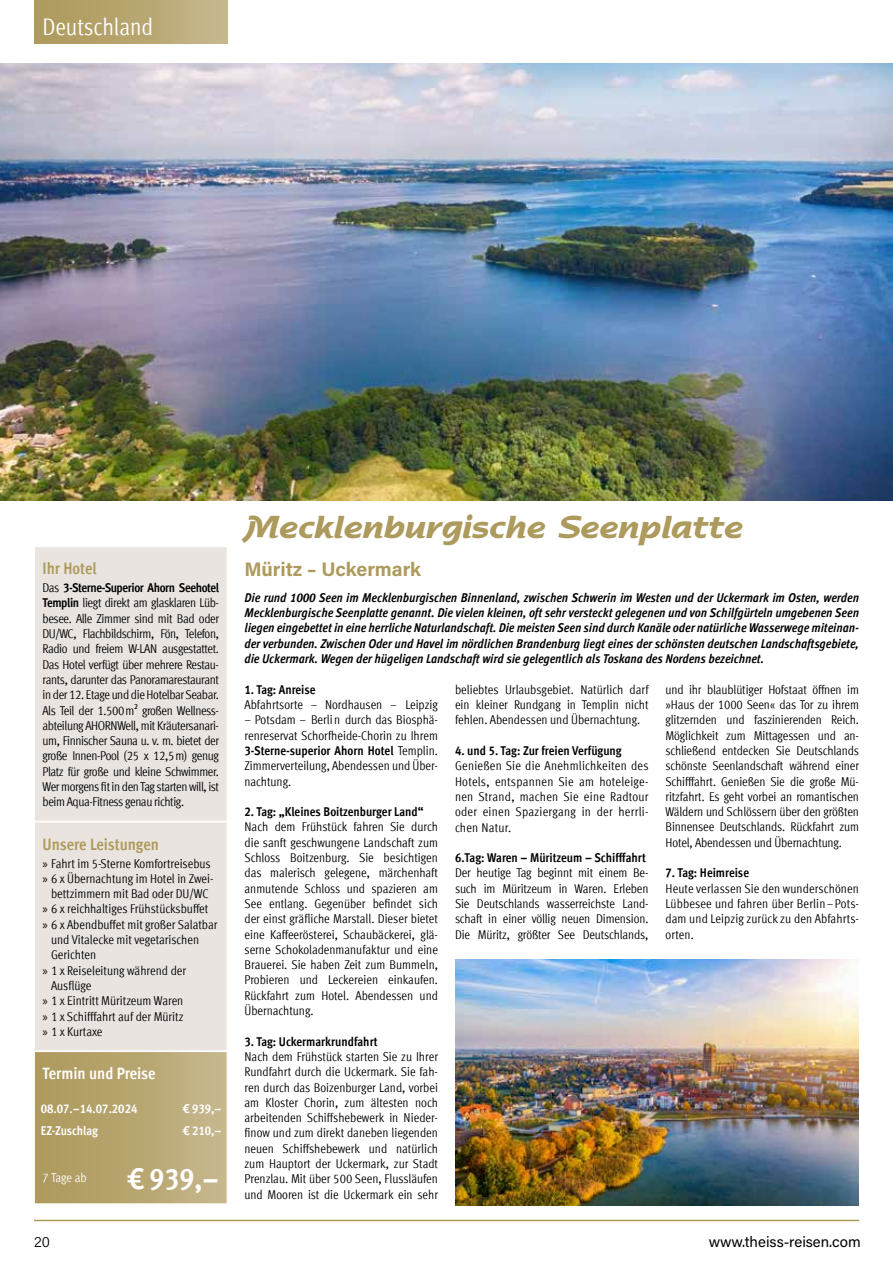
<style>
.page{position:relative;width:893px;height:1263px;background:#fff}
.page>*{position:absolute;margin:0;border:0;box-sizing:border-box;transform-origin:0 0}
.t1{font:700 33px "Agfa Nadianne";color:#ad9a5d}
.t2{font:700 condensed 30px "Meta Offc";color:#fff}
.t3{font:condensed 24px "Meta Offc";letter-spacing:-.005em;color:#fff}
.t4{font:700 19.5px "Acumin Pro";letter-spacing:-.005em;color:#ad9a5d}
.t5{font:700 condensed 16.5px "Meta Offc";color:#ad9a5d}
.t6{font:700 condensed 16.5px "Meta Offc";letter-spacing:-.005em;color:#fff}
.t7{font:15px "Acumin Pro";color:#000}
.t8{font:300 15px "Acumin Pro";color:#000}
.t9{font:condensed 12.75px/15.3px "Meta Offc";color:#000;text-align:justify}
.t10{font:italic 700 condensed 12.75px/15.3px "Meta Offc";color:#000;text-align:justify}
.t11{font:700 condensed 12.75px "Meta Offc";letter-spacing:-.005em;color:#000}
.t12{font:700 condensed 12.75px "Meta Offc";color:#fff}
.t13{font:condensed 12.75px "Meta Offc";letter-spacing:-.005em;color:#fff}
.s1{font-weight:700}
.s2{font-family:"Myriad Pro";font-stretch:normal}
</style>
<div class="page">
<img style="left:0;top:64px;width:893px;height:436px">
<img style="left:455px;top:959px;width:404px;height:246px">
<div style="left:35px;top:547px;width:192px;height:274px;background:#eae4e0"></div>
<svg style="left:34px;top:822px;width:193px;height:382px;background:#d6ccb5"></svg>
<div style="left:34px;top:0;width:193px;height:44px;background:linear-gradient(to right,#ac9859,#c5b68b)"></div>
<hr style="left:34px;top:1220px;width:825px;height:1px;background:#ad9a5d">
<h3 class="t3" style="left:43px;top:13px;width:112px">Deutschland</h3>
<p class="t5" style="left:43px;top:559px;width:56px">Ihr Hotel</p>
<p class="t9" style="left:43px;top:580px;width:178px">Das <span class="s1">3-Sterne-Superior Ahorn Seehotel Templin</span> liegt direkt am glasklaren Lüb&shy;besee. Alle Zimmer sind mit Bad oder DU/WC, Flachbildschirm, Fön, Telefon, Radio und freiem W-LAN ausgestattet.<br>Das Hotel verfügt über mehrere Restau&shy;rants, darunter das Panoramarestaurant in der 12. Etage und die Hotelbar Seabar.<br>Als Teil der 1.500m² großen Wellness&shy;abteilung AHORNWell, mit Kräutersanari&shy;um, Finnischer Sauna u. v. m. bietet der große Innen-Pool (25 x 12,5m) genug Platz für große und kleine Schwimmer.<br>Wer morgens fit in den Tag starten will, ist beim Aqua-Fitness genau richtig.</p>
<p class="t5" style="left:43px;top:834px;width:118px">Unsere Leistungen</p>
<p class="t9" style="left:43px;top:856px;width:170px"><span class="s2">»</span> Fahrt im 5-Sterne Komfortreisebus</p>
<p class="t9" style="left:43px;top:871px;width:172px"><span class="s2">»</span> 6 x Übernachtung im Hotel in Zwei-</p>
<p class="t9" style="left:51px;top:886px;width:159px">bettzimmern mit Bad oder DU/WC</p>
<p class="t9" style="left:43px;top:902px;width:167px"><span class="s2">»</span> 6 x reichhaltiges Frühstücksbuffet</p>
<p class="t9" style="left:43px;top:917px;width:177px"><span class="s2">»</span> 6 x Abendbuffet mit großer Salatbar</p>
<p class="t9" style="left:51px;top:932px;width:150px">und Vitalecke mit vegetarischen</p>
<p class="t9" style="left:51px;top:947px;width:47px">Gerichten</p>
<p class="t9" style="left:43px;top:963px;width:145px"><span class="s2">»</span> 1 x Reiseleitung während der</p>
<p class="t9" style="left:51px;top:978px;width:42px">Ausflüge</p>
<p class="t9" style="left:43px;top:993px;width:142px"><span class="s2">»</span> 1 x Eintritt Müritzeum Waren</p>
<p class="t9" style="left:43px;top:1009px;width:143px"><span class="s2">»</span> 1 x Schifffahrt auf der Müritz</p>
<p class="t9" style="left:43px;top:1024px;width:62px"><span class="s2">»</span> 1 x Kurtaxe</p>
<p class="t6" style="left:43px;top:1064px;width:115px">Termin und Preise</p>
<p class="t12" style="left:41px;top:1101px;width:98px">08.07.–14.07.2024</p>
<p class="t12" style="left:183px;top:1101px;width:40px">€ 939,–</p>
<p class="t12" style="left:41px;top:1123px;width:59px">EZ-Zuschlag</p>
<p class="t12" style="left:183px;top:1123px;width:40px">€ 210,–</p>
<p class="t13" style="left:43px;top:1171px;width:46px">7 Tage ab</p>
<h2 class="t2" style="left:128px;top:1161px;width:92px">€ 939,–</h2>
<h1 class="t1" style="left:244px;top:506px;width:500px">Mecklenburgische Seenplatte</h1>
<h3 class="t4" style="left:244px;top:555px;width:178px">Müritz – Uckermark</h3>
<p class="t10" style="left:244px;top:590px;width:616px">Die rund 1000 Seen im Mecklenburgischen Binnenland, zwischen Schwerin im Westen und der Uckermark im Osten, werden Mecklenburgische Seenplatte genannt. Die vielen kleinen, oft sehr versteckt gelegenen und von Schilfgürteln umgebenen Seen liegen eingebettet in eine herrliche Naturlandschaft. Die meisten Seen sind durch Kanäle oder natürliche Wasserwege miteinan&shy;der verbunden. Zwischen Oder und Havel im nördlichen Brandenburg liegt eines der schönsten deutschen Landschaftsgebiete, die Uckermark. Wegen der hügeligen Landschaft wird sie gelegentlich als Toskana des Nordens bezeichnet.</p>
<p class="t9" style="left:455px;top:682px;width:195px">beliebtes Urlaubsgebiet. Natürlich darf ein kleiner Rundgang in Templin nicht fehlen. Abendessen und Übernachtung.</p>
<p class="t11" style="left:455px;top:743px;width:168px">4. und 5. Tag: Zur freien Verfügung</p>
<p class="t9" style="left:455px;top:758px;width:195px">Genießen Sie die Anehmlichkeiten des Hotels, entspannen Sie am hoteleige&shy;nen Strand, machen Sie eine Radtour oder einen Spaziergang in der herrli&shy;chen Natur.</p>
<p class="t11" style="left:455px;top:850px;width:192px">6.Tag: Waren – Müritzeum – Schifffahrt</p>
<p class="t9" style="left:455px;top:865px;width:195px">Der heutige Tag beginnt mit einem Be&shy;such im Müritzeum in Waren. Erleben Sie Deutschlands wasserreichste Land&shy;schaft in einer völlig neuen Dimension.<br>Die Müritz, größter See Deutschlands,</p>
<p class="t9" style="left:665px;top:682px;width:195px">und ihr blaublütiger Hofstaat öffnen im »Haus der 1000 Seen« das Tor zu ihrem glitzernden und faszinierenden Reich.<br>Möglichkeit zum Mittagessen und an&shy;schließend entdecken Sie Deutschlands schönste Seenlandschaft während einer Schifffahrt. Genießen Sie die große Mü&shy;ritzfahrt. Es geht vorbei an romantischen Wäldern und Schlössern über den größten Binnensee Deutschlands. Rückfahrt zum Hotel, Abendessen und Übernachtung.</p>
<p class="t11" style="left:665px;top:865px;width:85px">7. Tag: Heimreise</p>
<p class="t9" style="left:665px;top:881px;width:195px">Heute verlassen Sie den wunderschönen Lübbesee und fahren über Berlin–Pots&shy;dam und Leipzig zurück zu den Abfahrts&shy;orten.</p>
<p class="t11" style="left:244px;top:682px;width:72px">1. Tag: Anreise</p>
<p class="t9" style="left:244px;top:697px;width:195px">Abfahrtsorte – Nordhausen – Leipzig</p>
<p class="t9" style="left:244px;top:712px;width:195px">– Potsdam – Berlin durch das Biosphä&shy;renreservat Schorfheide-Chorin zu Ihrem <span class="s1">3-Sterne-superior Ahorn Hotel</span> Templin.<br>Zimmerverteilung, Abendessen und Über&shy;nachtung.</p>
<p class="t11" style="left:244px;top:804px;width:181px">2. Tag: „Kleines Boitzenburger Land“</p>
<p class="t9" style="left:244px;top:819px;width:195px">Nach dem Frühstück fahren Sie durch die sanft geschwungene Landschaft zum Schloss Boitzenburg. Sie besichtigen das malerisch gelegene, märchenhaft anmutende Schloss und spazieren am See entlang. Gegenüber befindet sich der einst gräfliche Marstall. Dieser bietet eine Kaffeerösterei, Schaubäckerei, glä&shy;serne Schokoladenmanufaktur und eine Brauerei. Sie haben Zeit zum Bummeln, Probieren und Leckereien einkaufen.<br>Rückfahrt zum Hotel. Abendessen und Übernachtung.</p>
<p class="t11" style="left:244px;top:1034px;width:135px">3. Tag: Uckermarkrundfahrt</p>
<p class="t9" style="left:244px;top:1049px;width:195px">Nach dem Frühstück starten Sie zu Ihrer Rundfahrt durch die Uckermark. Sie fah&shy;ren durch das Boizenburger Land, vorbei am Kloster Chorin, zum ältesten noch arbeitenden Schiffshebewerk in Nieder&shy;finow und zum direkt daneben liegenden neuen Schiffshebewerk und natürlich zum Hauptort der Uckermark, zur Stadt Prenzlau. Mit über 500 Seen, Flussläufen und Mooren ist die Uckermark ein sehr</p>
<p class="t8" style="left:34px;top:1231px;width:18px">20</p>
<p class="t7" style="left:709px;top:1231px;width:153px">www.theiss-reisen.com</p>
</div>
